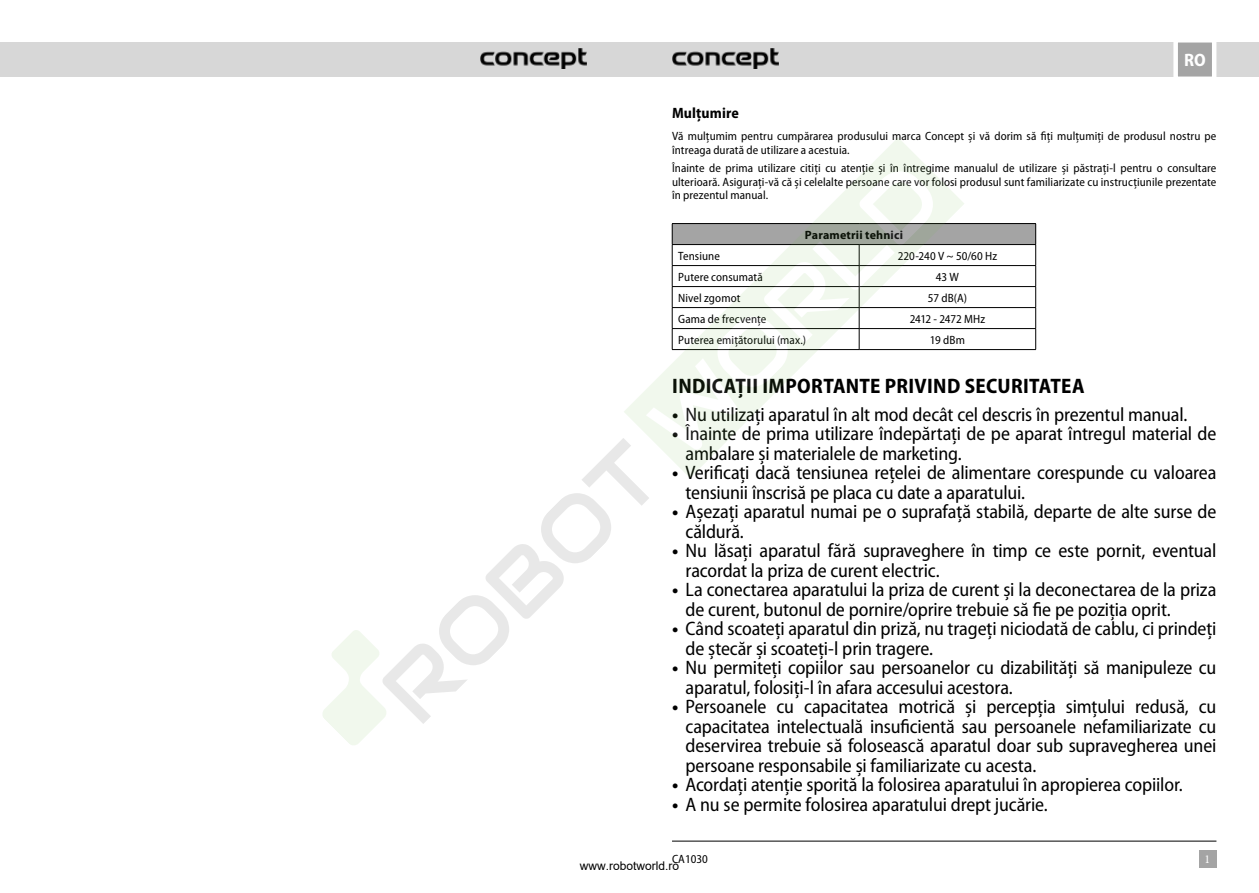
<style>
.page{position:relative;width:1259px;height:893px;background:#fff}
.page>*{position:absolute;margin:0;border:0;box-sizing:border-box;transform-origin:0 0}
.t1{font:700 semi-condensed 21px "Myriad Pro";letter-spacing:.015em;color:#000}
.t2{font:semi-condensed 19.5px/19.5px "Myriad Pro";letter-spacing:-.01em;color:#000}
.t3{font:700 semi-condensed 18px "Myriad Pro";color:#fff}
.t4{font:700 semi-condensed 15px "Myriad Pro";letter-spacing:.005em;color:#000}
.t5{font:semi-condensed 12px/13.8px "Myriad Pro";letter-spacing:.005em;color:#000}
.t6{font:700 12px "Myriad Pro";letter-spacing:.015em;color:#000}
.t7{font:12px "Arial";color:#000}
.t8{font:semi-condensed 12px "Myriad Pro";letter-spacing:-.02em;color:#000}
.t9{font:12px "Minion Pro";color:#fff}
.s1{font-weight:700}
</style>
<div class="page">
<div style="left:629px;top:43px;width:630px;height:34px;background:#d7d7d7"></div>
<div style="left:1199px;top:850px;width:17px;height:17px;background:#a4a4a4"></div>
<svg style="left:1171px;top:42px;width:47px;height:35px;background:#bbb"></svg>
<hr style="left:672px;top:841px;width:544px;height:1px;background:#000">
<img style="left:672px;top:48px;width:106px;height:21px">
<div style="left:0;top:43px;width:629px;height:34px;background:#d7d7d7"></div>
<img style="left:480px;top:48px;width:107px;height:21px">
<div style="left:672px;top:224px;width:363px;height:21px;background:#a4a4a4"></div>
<hr style="left:859px;top:223px;width:177px;height:1px;background:#000">
<hr style="left:859px;top:244px;width:177px;height:1px;background:#000">
<hr style="left:859px;top:265px;width:177px;height:1px;background:#000">
<hr style="left:859px;top:286px;width:177px;height:1px;background:#000">
<hr style="left:859px;top:307px;width:177px;height:1px;background:#000">
<hr style="left:859px;top:328px;width:177px;height:1px;background:#000">
<svg style="left:1035px;top:224px;width:1px;height:125px"></svg>
<hr style="left:859px;top:349px;width:177px;height:1px;background:#000">
<svg style="left:875px;top:138px;width:89px;height:213px"></svg>
<svg style="left:323px;top:161px;width:620px;height:584px"></svg>
<p class="t3" style="left:1184px;top:50px;width:23px">RO</p>
<p class="t4" style="left:672px;top:104px;width:68px">Mulțumire</p>
<p class="t5" style="left:672px;top:129px;width:546px">Vă mulțumim pentru cumpărarea produsului marca Concept și vă dorim să fiți mulțumiți de produsul nostru pe întreaga durată de utilizare a acestuia.</p>
<p class="t5" style="left:672px;top:161px;width:546px;text-align:justify">Înainte de prima utilizare citiți cu atenție și în întregime manualul de utilizare și păstrați-l pentru o consultare ulterioară. Asigurați-vă că și celelalte persoane care vor folosi produsul sunt familiarizate cu instrucțiunile prezentate în prezentul manual.</p>
<p class="t6" style="left:805px;top:228px;width:99px">Parametrii tehnici</p>
<p class="t5" style="left:678px;top:249px;width:43px">Tensiune</p>
<p class="t5" style="left:898px;top:249px;width:101px">220-240 V ~ 50/60 Hz</p>
<p class="t5" style="left:678px;top:270px;width:86px">Putere consumată</p>
<p class="t5" style="left:936px;top:270px;width:25px">43 W</p>
<p class="t5" style="left:678px;top:291px;width:64px">Nivel zgomot</p>
<p class="t5" style="left:928px;top:291px;width:41px">57 dB(A)</p>
<p class="t5" style="left:678px;top:312px;width:90px">Gama de frecvențe</p>
<p class="t8" style="left:909px;top:312px;width:77px">2412 - 2472 MHz</p>
<p class="t5" style="left:678px;top:333px;width:129px">Puterea emițătorului (max.)</p>
<p class="t5" style="left:930px;top:333px;width:36px">19 dBm</p>
<p class="t1" style="left:672px;top:374px;width:414px">INDICAȚII IMPORTANTE PRIVIND SECURITATEA</p>
<p class="t2" style="left:672px;top:405px;width:517px"><span class="s1">•</span> Nu utilizați aparatul în alt mod decât cel descris în prezentul manual.</p>
<p class="t2" style="left:685px;top:424px;width:532px;text-indent:-13px"><span class="s1">•</span> Înainte de prima utilizare îndepărtați de pe aparat întregul material de ambalare și materialele de marketing.</p>
<p class="t2" style="left:685px;top:463px;width:532px;text-indent:-14px"><span class="s1">•</span> Verificați dacă tensiunea rețelei de alimentare corespunde cu valoarea tensiunii înscrisă pe placa cu date a aparatului.</p>
<p class="t2" style="left:685px;top:502px;width:532px;text-indent:-13px"><span class="s1">•</span> Așezați aparatul numai pe o suprafață stabilă, departe de alte surse de căldură.</p>
<p class="t2" style="left:685px;top:541px;width:532px;text-indent:-13px"><span class="s1">•</span> Nu lăsați aparatul fără supraveghere în timp ce este pornit, eventual racordat la priza de curent electric.</p>
<p class="t2" style="left:685px;top:580px;width:532px;text-indent:-14px"><span class="s1">•</span> La conectarea aparatului la priza de curent și la deconectarea de la priza de curent, butonul de pornire/oprire trebuie să fie pe poziția oprit.</p>
<p class="t2" style="left:685px;top:619px;width:532px;text-indent:-13px"><span class="s1">•</span> Când scoateți aparatul din priză, nu trageți niciodată de cablu, ci prindeți de ștecăr și scoateți-l prin tragere.</p>
<p class="t2" style="left:685px;top:658px;width:532px;text-indent:-13px"><span class="s1">•</span> Nu permiteți copiilor sau persoanelor cu dizabilități să manipuleze cu aparatul, folosiți-l în afara accesului acestora.</p>
<p class="t2" style="left:685px;top:697px;width:532px;text-align:justify;text-indent:-13px"><span class="s1">•</span> Persoanele cu capacitatea motrică și percepția simțului redusă, cu capacitatea intelectuală insuficientă sau persoanele nefamiliarizate cu deservirea trebuie să folosească aparatul doar sub supravegherea unei persoane responsabile și familiarizate cu acesta.</p>
<p class="t2" style="left:672px;top:775px;width:512px"><span class="s1">•</span> Acordați atenție sporită la folosirea aparatului în apropierea copiilor.</p>
<p class="t2" style="left:672px;top:795px;width:377px"><span class="s1">•</span> A nu se permite folosirea aparatului drept jucărie.</p>
<p class="t5" style="left:672px;top:852px;width:37px">CA1030</p>
<p class="t9" style="left:1204px;top:852px;width:7px">1</p>
<p class="t7" style="left:580px;top:857px;width:101px">www.robotworld.ro</p>
</div>
